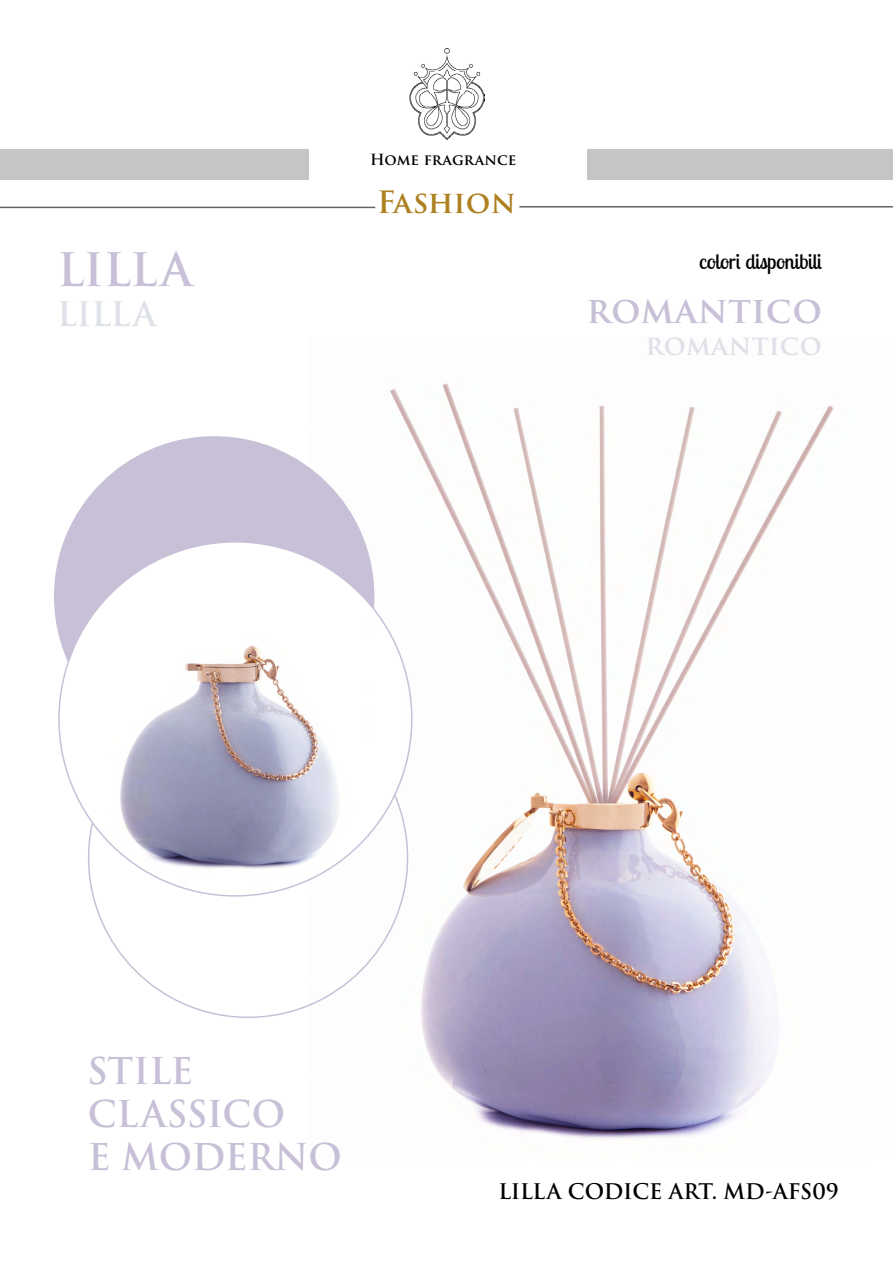
<style>
.page{position:relative;width:893px;height:1263px;background:#fff}
.page>*{position:absolute;margin:0;border:0;box-sizing:border-box;transform-origin:0 0}
.t1{font:600 45px "Trajan Pro 3";letter-spacing:-.01em;color:#c8c0d7}
.t2{font:600 36px/43.2px "Trajan Pro 3";color:#c8c0d7}
.t3{font:600 33px "Trajan Pro 3";letter-spacing:-.01em;color:#dfe1e9}
.t4{font:600 30px "Trajan Pro 3";color:#ad8020}
.t5{font:600 27px "Trajan Pro 3";letter-spacing:.01em;color:#dfe1e9}
.t6{font:600 21px "Trajan Pro 3";letter-spacing:-.015em;color:#000}
.t7{font:21px "Lobster Two";color:#000}
.t8{font:600 15px "Trajan Pro 3";letter-spacing:-.005em;color:#000}
</style>
<div class="page">
<img style="left:307px;top:383px;width:527px;height:756px">
<hr style="left:0;top:207px;width:375px;height:1px;background:#646363">
<hr style="left:519px;top:206px;width:374px;height:2px;background:#646363">
<div style="left:587px;top:149px;width:306px;height:31px;background:#c5c5c5"></div>
<div style="left:0;top:149px;width:308px;height:31px;background:#c5c5c5"></div>
<img style="left:410px;top:49px;width:75px;height:90px">
<div style="left:55px;top:437px;width:319px;height:319px;background:#c8c0d7;border-radius:50%"></div>
<img style="left:59px;top:542px;width:342px;height:354px">
<p class="t1" style="left:57px;top:237px;width:137px">LILLA</p>
<p class="t3" style="left:57px;top:290px;width:101px">LILLA</p>
<p class="t8" style="left:370px;top:149px;width:147px">Home fragrance</p>
<p class="t4" style="left:377px;top:181px;width:140px">Fashion</p>
<p class="t7" style="left:699px;top:248px;width:124px">colori disponibili</p>
<p class="t2" style="left:586px;top:289px;width:237px">romantico</p>
<p class="t5" style="left:645px;top:326px;width:178px">romantico</p>
<p class="t2" style="left:88px;top:1050px;width:255px">STILE<br>CLASSICO<br>E MODERNO</p>
<p class="t6" style="left:498px;top:1176px;width:342px">LILLA CODICE ART. MD-AFS09</p>
</div>
